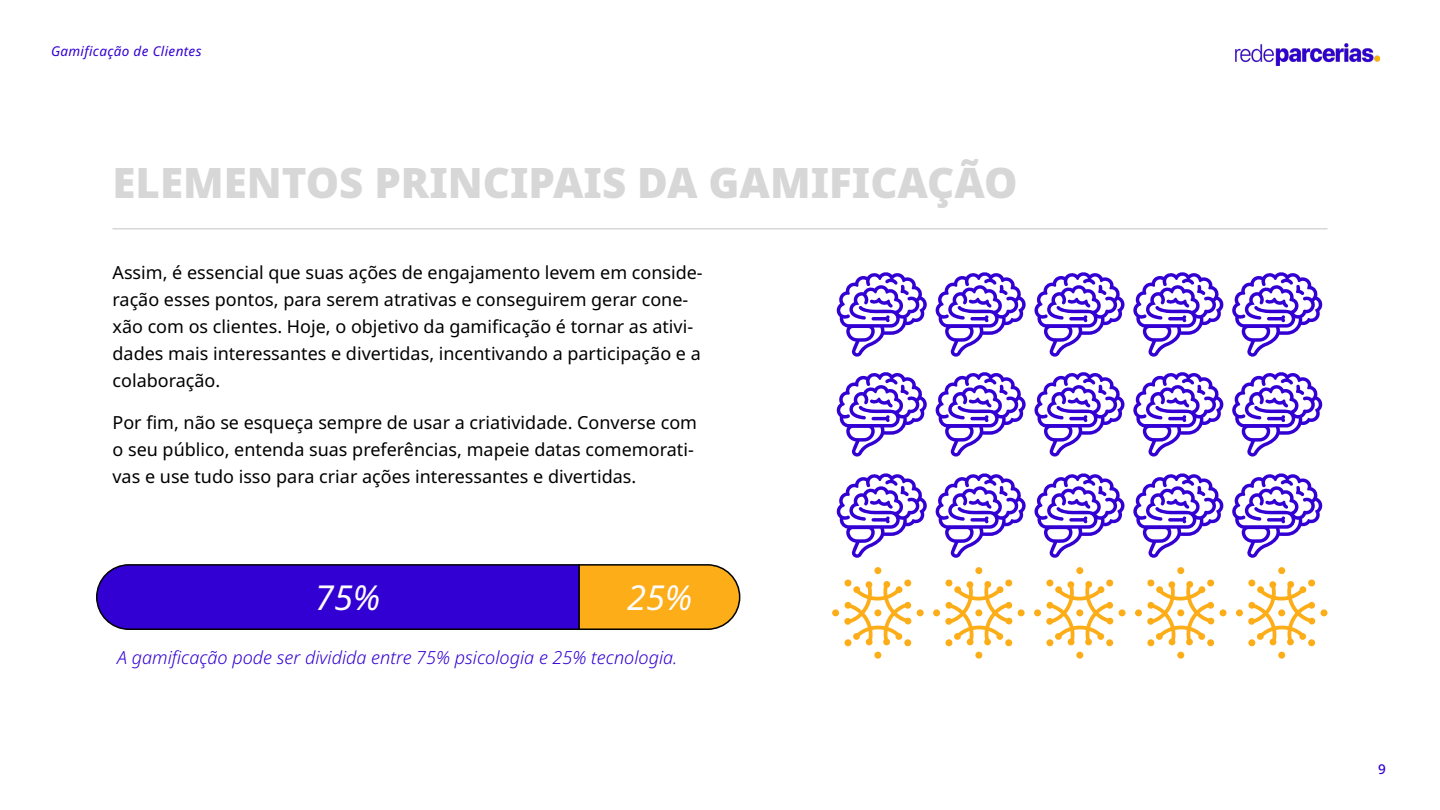
<style>
.page{position:relative;width:1440px;height:810px;background:#fff}
.page>*{position:absolute;margin:0;border:0;box-sizing:border-box;transform-origin:0 0}
.t1{font:900 42px "Noto Sans";color:#d7d7d7}
.t2{font:italic 34.35px "Noto Sans";color:#fcfcfc}
.t3{font:18px/27px "Noto Sans";color:#000}
.t4{font:italic 300 18px "Noto Sans";color:#3200d3}
.t5{font:italic 13.5px "Noto Sans";letter-spacing:.025em;color:#3200d3}
.t6{font:500 13.5px "Noto Sans";color:#3200d3}
</style>
<div class="page">
<img style="left:1236px;top:44px;width:144px;height:21px">
<hr style="left:112px;top:228px;width:1216px;height:2px;background:#d7d7d7">
<svg style="left:96px;top:564px;width:645px;height:66px"></svg>
<svg style="left:1232px;top:272px;width:91px;height:85px"></svg>
<svg style="left:1133px;top:272px;width:91px;height:85px"></svg>
<svg style="left:836px;top:272px;width:289px;height:85px"></svg>
<svg style="left:1232px;top:372px;width:91px;height:85px"></svg>
<svg style="left:1133px;top:372px;width:91px;height:85px"></svg>
<svg style="left:836px;top:372px;width:289px;height:85px"></svg>
<svg style="left:1232px;top:473px;width:91px;height:85px"></svg>
<svg style="left:1133px;top:473px;width:91px;height:85px"></svg>
<svg style="left:836px;top:473px;width:289px;height:85px"></svg>
<div style="left:832px;top:609px;width:7px;height:7px;background:#fcad17;border-radius:50%"></div>
<div style="left:917px;top:609px;width:7px;height:7px;background:#fcad17;border-radius:50%"></div>
<svg style="left:844px;top:579px;width:68px;height:68px"></svg>
<div style="left:874px;top:567px;width:7px;height:7px;background:#fcad17;border-radius:50%"></div>
<div style="left:874px;top:652px;width:7px;height:7px;background:#fcad17;border-radius:50%"></div>
<div style="left:933px;top:609px;width:7px;height:7px;background:#fcad17;border-radius:50%"></div>
<div style="left:1018px;top:609px;width:7px;height:7px;background:#fcad17;border-radius:50%"></div>
<svg style="left:945px;top:579px;width:68px;height:68px"></svg>
<div style="left:975px;top:567px;width:7px;height:7px;background:#fcad17;border-radius:50%"></div>
<div style="left:975px;top:652px;width:7px;height:7px;background:#fcad17;border-radius:50%"></div>
<div style="left:1034px;top:609px;width:7px;height:7px;background:#fcad17;border-radius:50%"></div>
<div style="left:1119px;top:609px;width:7px;height:7px;background:#fcad17;border-radius:50%"></div>
<svg style="left:1046px;top:579px;width:68px;height:68px"></svg>
<div style="left:1076px;top:567px;width:7px;height:7px;background:#fcad17;border-radius:50%"></div>
<div style="left:1076px;top:652px;width:7px;height:7px;background:#fcad17;border-radius:50%"></div>
<div style="left:1135px;top:609px;width:7px;height:7px;background:#fcad17;border-radius:50%"></div>
<div style="left:1220px;top:609px;width:7px;height:7px;background:#fcad17;border-radius:50%"></div>
<svg style="left:1147px;top:579px;width:68px;height:68px"></svg>
<div style="left:1177px;top:567px;width:7px;height:7px;background:#fcad17;border-radius:50%"></div>
<div style="left:1177px;top:652px;width:7px;height:7px;background:#fcad17;border-radius:50%"></div>
<div style="left:1236px;top:609px;width:7px;height:7px;background:#fcad17;border-radius:50%"></div>
<div style="left:1321px;top:609px;width:6px;height:7px;background:#fcad17;border-radius:50%"></div>
<svg style="left:1248px;top:579px;width:68px;height:68px"></svg>
<div style="left:1278px;top:567px;width:7px;height:7px;background:#fcad17;border-radius:50%"></div>
<div style="left:1278px;top:652px;width:7px;height:7px;background:#fcad17;border-radius:50%"></div>
<p class="t5" style="left:51px;top:42px;width:152px">Gamificação de Clientes</p>
<h1 class="t1" style="left:112px;top:159px;width:907px">ELEMENTOS PRINCIPAIS DA GAMIFICAÇÃO</h1>
<p class="t3" style="left:112px;top:259px;width:592px">Assim, é essencial que suas ações de engajamento levem em conside&shy;ração esses pontos, para serem atrativas e conseguirem gerar cone&shy;xão com os clientes. Hoje, o objetivo da gamificação é tornar as ativi&shy;dades mais interessantes e divertidas, incentivando a participação e a colaboração.</p>
<p class="t3" style="left:112px;top:409px;width:586px">Por fim, não se esqueça sempre de usar a criatividade. Converse com o seu público, entenda suas preferências, mapeie datas comemorati&shy;vas e use tudo isso para criar ações interessantes e divertidas.</p>
<h2 class="t2" style="left:315px;top:573px;width:67px">75%</h2>
<h2 class="t2" style="left:627px;top:573px;width:67px">25%</h2>
<p class="t4" style="left:117px;top:645px;width:562px">A gamificação pode ser dividida entre 75% psicologia e 25% tecnologia.</p>
<p class="t6" style="left:1378px;top:762px;width:9px">9</p>
</div>
